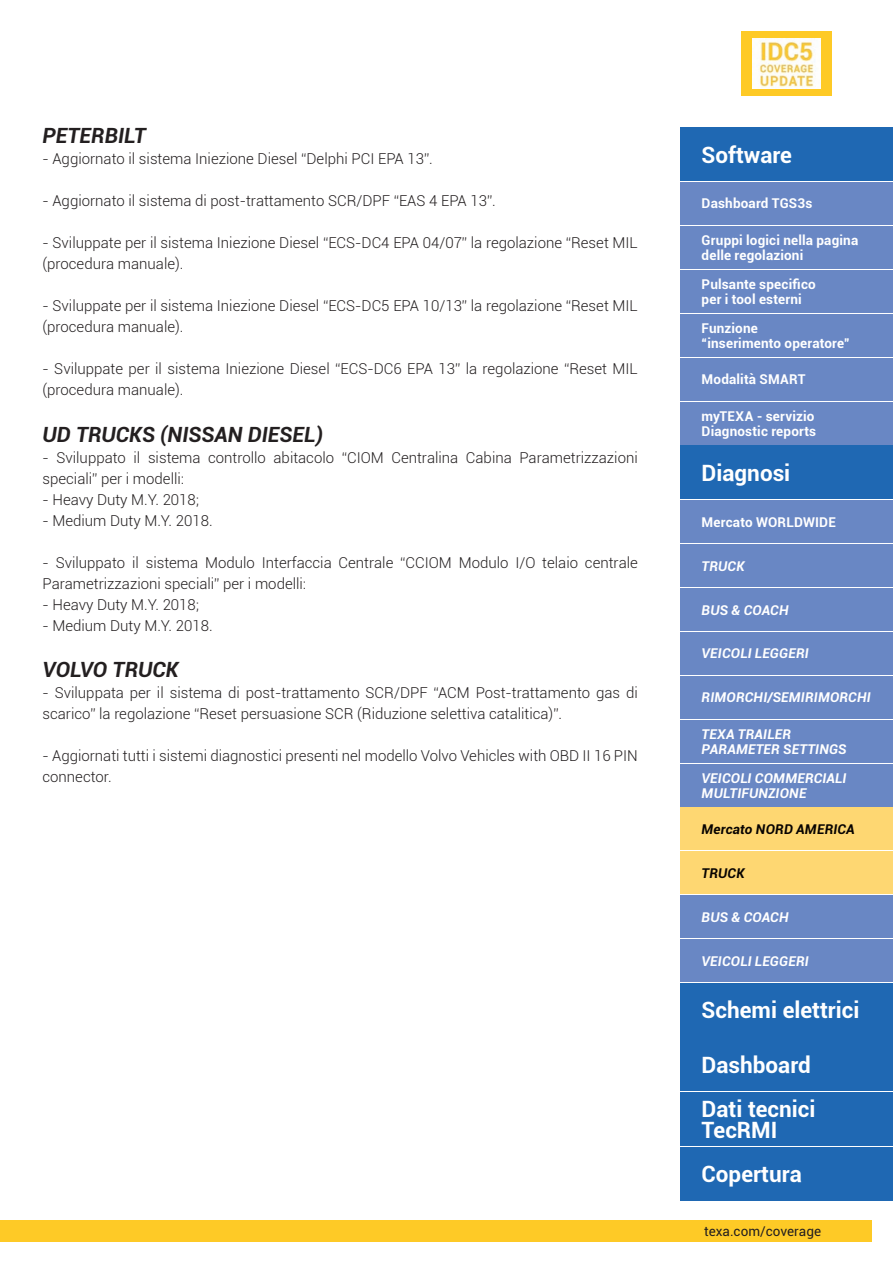
<style>
.page{position:relative;width:893px;height:1263px;background:#fff}
.page>*{position:absolute;margin:0;border:0;box-sizing:border-box;transform-origin:0 0}
.t1{font:700 22.5px/44.5px "Roboto";color:#fff}
.t2{font:italic 700 21px "Roboto";color:#231f20}
.t3{font:300 15px/21px "Roboto";color:#231f20}
.t4{font:700 13.5px/15px "Roboto";letter-spacing:.01em;color:#fff}
.t5{font:italic 700 13.5px/15px "Roboto";letter-spacing:.015em;color:#fff}
.t6{font:italic 700 13.5px "Roboto";letter-spacing:.015em;color:#070301}
.t7{font:13.5px "Roboto";color:#231f20}
</style>
<div class="page">
<div style="left:0;top:1220px;width:872px;height:22px;background:#feca26"></div>
<div style="left:741px;top:31px;width:91px;height:65px;background:#feca26"></div>
<img style="left:753px;top:39px;width:68px;height:49px">
<div style="left:680px;top:128px;width:213px;height:53px;background:#1f68b3"></div>
<div style="left:680px;top:182px;width:213px;height:43px;background:#6987c4"></div>
<div style="left:680px;top:226px;width:213px;height:43px;background:#6987c4"></div>
<div style="left:680px;top:314px;width:213px;height:43px;background:#6987c4"></div>
<div style="left:680px;top:676px;width:213px;height:42px;background:#6987c4"></div>
<div style="left:680px;top:270px;width:213px;height:43px;background:#6987c4"></div>
<div style="left:680px;top:632px;width:213px;height:43px;background:#6987c4"></div>
<div style="left:680px;top:358px;width:213px;height:42px;background:#6987c4"></div>
<div style="left:680px;top:402px;width:213px;height:42px;background:#6987c4"></div>
<div style="left:680px;top:720px;width:213px;height:42px;background:#6987c4"></div>
<div style="left:680px;top:764px;width:213px;height:42px;background:#6987c4"></div>
<div style="left:680px;top:446px;width:213px;height:53px;background:#1f68b3"></div>
<div style="left:680px;top:983px;width:213px;height:53px;background:#1f68b3"></div>
<div style="left:680px;top:1038px;width:213px;height:53px;background:#1f68b3"></div>
<div style="left:680px;top:1093px;width:213px;height:53px;background:#1f68b3"></div>
<div style="left:680px;top:1147px;width:213px;height:53px;background:#1f68b3"></div>
<div style="left:680px;top:544px;width:213px;height:43px;background:#6987c4"></div>
<div style="left:680px;top:500px;width:213px;height:43px;background:#6987c4"></div>
<div style="left:680px;top:588px;width:213px;height:43px;background:#6987c4"></div>
<div style="left:680px;top:895px;width:213px;height:43px;background:#6987c4"></div>
<div style="left:680px;top:939px;width:213px;height:43px;background:#6987c4"></div>
<div style="left:680px;top:808px;width:213px;height:86px;background:#fed772"></div>
<h2 class="t2" style="left:43px;top:121px;width:105px">PETERBILT</h2>
<p class="t3" style="left:43px;top:148px;width:392px">- Aggiornato il sistema Iniezione Diesel “Delphi PCI EPA 13”.</p>
<p class="t3" style="left:43px;top:190px;width:455px">- Aggiornato il sistema di post-trattamento SCR/DPF “EAS 4 EPA 13”.</p>
<p class="t3" style="left:43px;top:232px;width:597px">- Sviluppate per il sistema Iniezione Diesel “ECS-DC4 EPA 04/07” la regolazione “Reset MIL (procedura manuale).</p>
<p class="t3" style="left:43px;top:295px;width:597px">- Sviluppate per il sistema Iniezione Diesel “ECS-DC5 EPA 10/13” la regolazione “Reset MIL (procedura manuale).</p>
<p class="t3" style="left:43px;top:358px;width:597px">- Sviluppate per il sistema Iniezione Diesel “ECS-DC6 EPA 13” la regolazione “Reset MIL (procedura manuale).</p>
<h2 class="t2" style="left:43px;top:420px;width:282px">UD TRUCKS (NISSAN DIESEL)</h2>
<p class="t3" style="left:43px;top:446px;width:597px">- Sviluppato il sistema controllo abitacolo “CIOM Centralina Cabina Parametrizzazioni speciali” per i modelli:</p>
<p class="t3" style="left:43px;top:488px;width:158px">- Heavy Duty M.Y. 2018;</p>
<p class="t3" style="left:43px;top:509px;width:172px">- Medium Duty M.Y. 2018.</p>
<p class="t3" style="left:43px;top:551px;width:597px">- Sviluppato il sistema Modulo Interfaccia Centrale “CCIOM Modulo I/O telaio centrale<br>Parametrizzazioni speciali” per i modelli:</p>
<p class="t3" style="left:43px;top:593px;width:158px">- Heavy Duty M.Y. 2018;</p>
<p class="t3" style="left:43px;top:614px;width:172px">- Medium Duty M.Y. 2018.</p>
<h2 class="t2" style="left:43px;top:655px;width:138px">VOLVO TRUCK</h2>
<p class="t3" style="left:43px;top:682px;width:597px">- Sviluppata per il sistema di post-trattamento SCR/DPF “ACM Post-trattamento gas di scarico” la regolazione “Reset persuasione SCR (Riduzione selettiva catalitica)”.</p>
<p class="t3" style="left:43px;top:745px;width:597px">- Aggiornati tutti i sistemi diagnostici presenti nel modello Volvo Vehicles with OBD II 16 PIN connector.</p>
<h1 class="t1" style="left:702px;top:131px;width:92px">Software</h1>
<p class="t4" style="left:702px;top:196px;width:112px">Dashboard TGS3s</p>
<p class="t4" style="left:702px;top:232px;width:158px">Gruppi logici nella pagina delle regolazioni</p>
<p class="t4" style="left:702px;top:276px;width:116px">Pulsante specifico per i tool esterni</p>
<p class="t4" style="left:702px;top:320px;width:150px">Funzione<br>“inserimento operatore”</p>
<p class="t4" style="left:702px;top:371px;width:105px">Modalità SMART</p>
<p class="t4" style="left:702px;top:408px;width:116px">myTEXA - servizio<br>Diagnostic reports</p>
<h1 class="t1" style="left:702px;top:450px;width:90px">Diagnosi</h1>
<p class="t4" style="left:702px;top:514px;width:136px">Mercato WORLDWIDE</p>
<p class="t5" style="left:702px;top:558px;width:45px">TRUCK</p>
<p class="t5" style="left:702px;top:602px;width:88px">BUS &amp; COACH</p>
<p class="t5" style="left:702px;top:646px;width:109px">VEICOLI LEGGERI</p>
<p class="t5" style="left:702px;top:689px;width:171px">RIMORCHI/SEMIRIMORCHI</p>
<p class="t5" style="left:702px;top:726px;width:146px">TEXA TRAILER<br>PARAMETER SETTINGS</p>
<p class="t5" style="left:702px;top:770px;width:146px">VEICOLI COMMERCIALI<br>MULTIFUNZIONE</p>
<p class="t6" style="left:702px;top:820px;width:155px">Mercato NORD AMERICA</p>
<p class="t6" style="left:702px;top:863px;width:45px">TRUCK</p>
<p class="t5" style="left:702px;top:909px;width:88px">BUS &amp; COACH</p>
<p class="t5" style="left:702px;top:953px;width:109px">VEICOLI LEGGERI</p>
<h1 class="t1" style="left:702px;top:987px;width:159px">Schemi elettrici</h1>
<h1 class="t1" style="left:702px;top:1041px;width:115px">Dashboard<br>Dati tecnici</h1>
<h1 class="t1" style="left:702px;top:1108px;width:102px;line-height:43.7px">TecRMI<br>Copertura</h1>
<p class="t7" style="left:704px;top:1222px;width:118px">texa.com/coverage</p>
</div>
